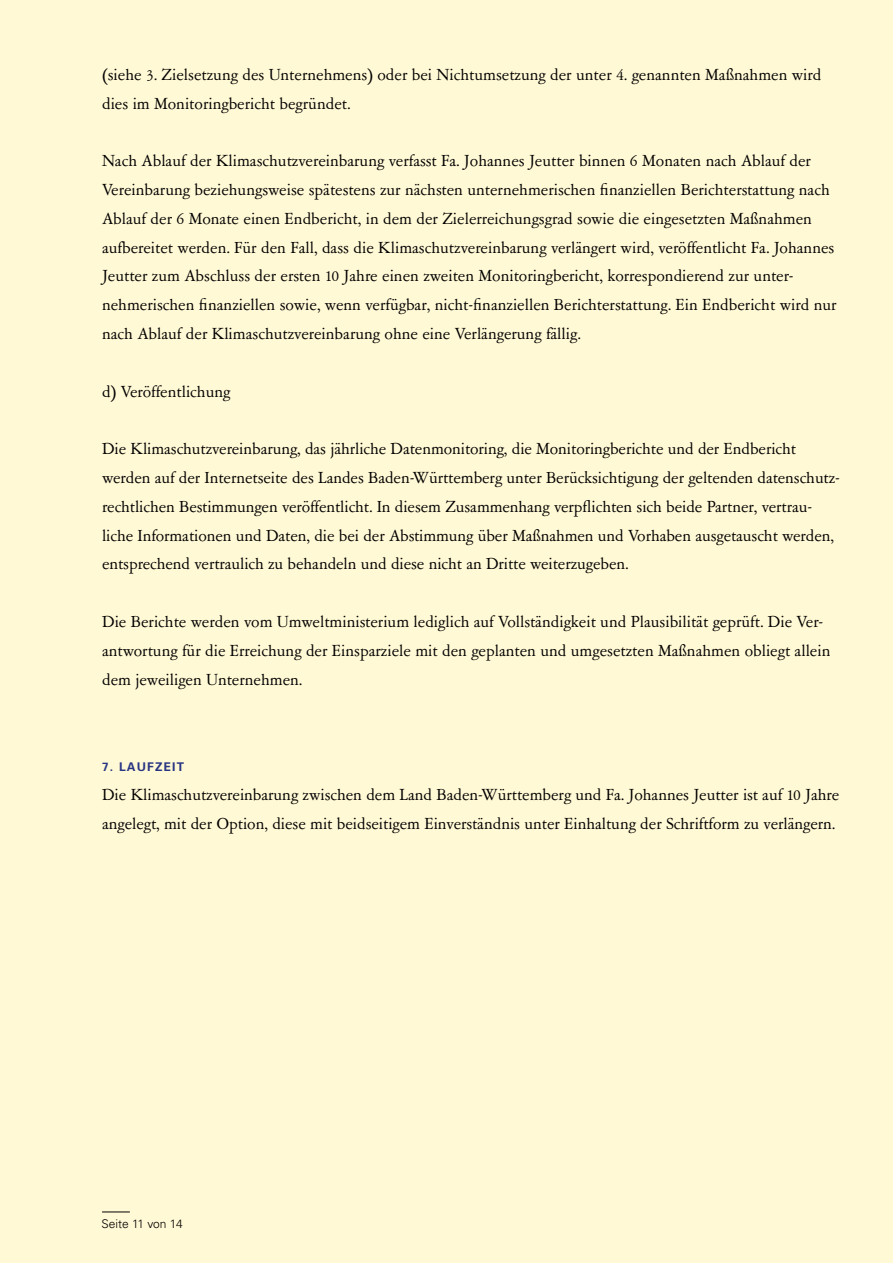
<style>
.page{position:relative;width:893px;height:1263px;background:#fff9d5}
.page>*{position:absolute;margin:0;border:0;box-sizing:border-box;transform-origin:0 0}
.P_Fließtext{font:18px/28.8px "Garamont Amst SB";color:#000}
.t1{font:300 12px "Univers LT Pro 45";color:#000}
.t2{font:700 12px "Univers";letter-spacing:.1em;color:#283583}
</style>
<div class="page">
<svg style="left:102px;top:1211px;width:28px;height:1px"></svg>
<p class="P_Fließtext" style="left:102px;top:61px;width:721px">(siehe 3. Zielsetzung des Unternehmens) oder bei Nichtumsetzung der unter 4. genannten Maßnahmen wird dies im Monitoringbericht begründet.</p>
<p class="P_Fließtext" style="left:102px;top:147px;width:736px">Nach Ablauf der Klimaschutzvereinbarung verfasst Fa. Johannes Jeutter binnen 6 Monaten nach Ablauf der Vereinbarung beziehungsweise spätestens zur nächsten unternehmerischen finanziellen Berichterstattung nach Ablauf der 6 Monate einen Endbericht, in dem der Zielerreichungsgrad sowie die eingesetzten Maßnahmen aufbereitet werden. Für den Fall, dass die Klimaschutzvereinbarung verlängert wird, veröffentlicht Fa. Johannes Jeutter zum Abschluss der ersten 10 Jahre einen zweiten Monitoringbericht, korrespondierend zur unter&shy;nehmerischen finanziellen sowie, wenn verfügbar, nicht-finanziellen Berichterstattung. Ein Endbericht wird nur nach Ablauf der Klimaschutzvereinbarung ohne eine Verlängerung fällig.</p>
<h3 class="P_Fließtext" style="left:102px;top:378px;width:130px">d) Veröffentlichung</h3>
<p class="P_Fließtext" style="left:102px;top:435px;width:738px">Die Klimaschutzvereinbarung, das jährliche Datenmonitoring, die Monitoringberichte und der Endbericht werden auf der Internetseite des Landes Baden-Württemberg unter Berücksichtigung der geltenden datenschutz&shy;rechtlichen Bestimmungen veröffentlicht. In diesem Zusammenhang verpflichten sich beide Partner, vertrau&shy;liche Informationen und Daten, die bei der Abstimmung über Maßnahmen und Vorhaben ausgetauscht werden, entsprechend vertraulich zu behandeln und diese nicht an Dritte weiterzugeben.</p>
<p class="P_Fließtext" style="left:102px;top:608px;width:730px">Die Berichte werden vom Umweltministerium lediglich auf Vollständigkeit und Plausibilität geprüft. Die Ver&shy;antwortung für die Erreichung der Einsparziele mit den geplanten und umgesetzten Maßnahmen obliegt allein dem jeweiligen Unternehmen.</p>
<h2 class="t2" style="left:102px;top:759px;width:84px">7. LAUFZEIT</h2>
<p class="P_Fließtext" style="left:102px;top:781px;width:739px">Die Klimaschutzvereinbarung zwischen dem Land Baden-Württemberg und Fa. Johannes Jeutter ist auf 10 Jahre angelegt, mit der Option, diese mit beidseitigem Einverständnis unter Einhaltung der Schriftform zu verlängern.</p>
<p class="t1" style="left:102px;top:1216px;width:83px">Seite 11 von 14</p>
</div>
